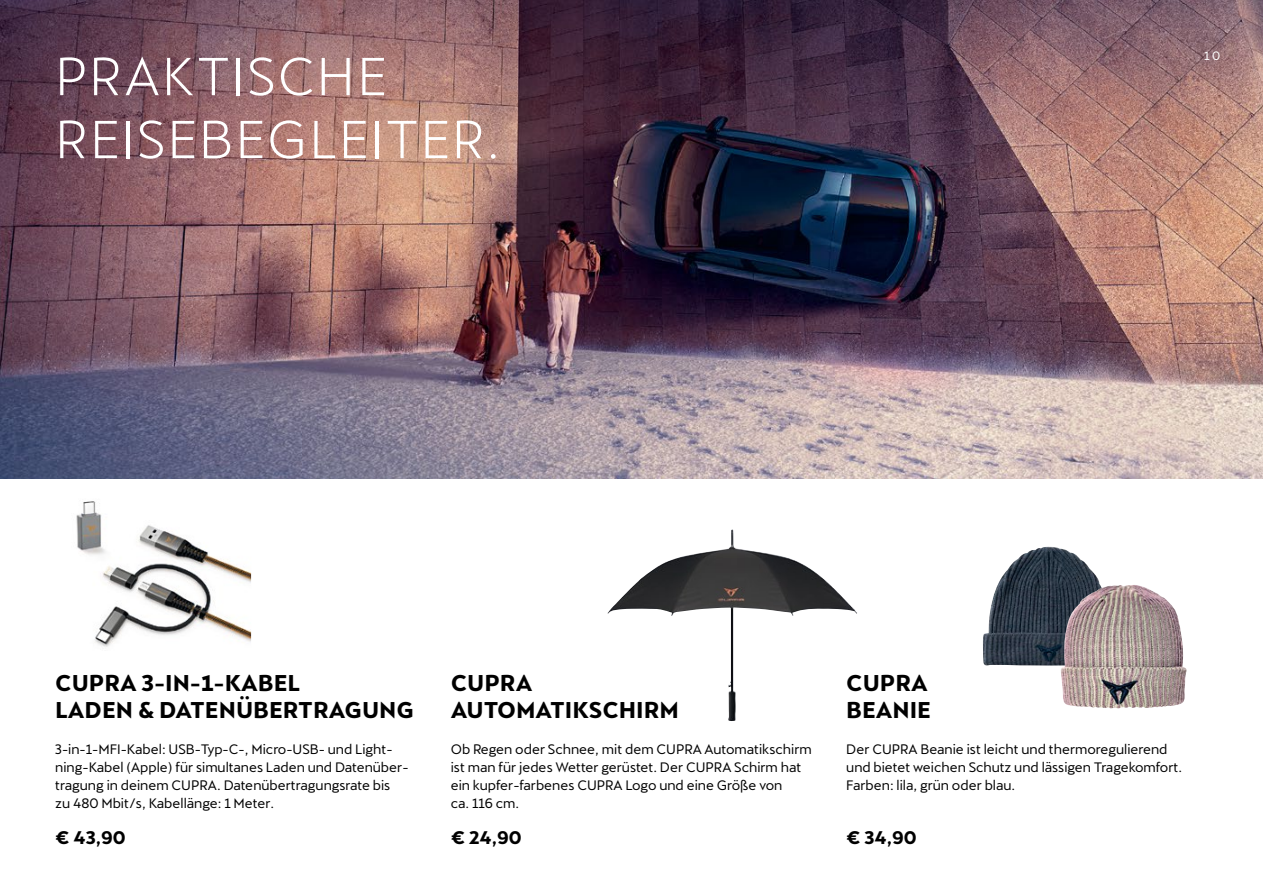
<style>
.page{position:relative;width:1263px;height:893px;background:#fff}
.page>*{position:absolute;margin:0;border:0;box-sizing:border-box;transform-origin:0 0}
.t1{font:52.5px/63px "Cupra Book 24";letter-spacing:.04em;color:#fff}
.t2{font:22.5px/27px "Cupra Bold 22";color:#000}
.t3{font:18px "Cupra Bold 22";color:#000}
.t4{font:13.5px/18px "Cupra Regular 23";color:#000}
.t5{font:12px "Cupra Regular 23";color:#fff}
</style>
<div class="page">
<img style="left:0;top:0;width:1263px;height:478px">
<img style="left:983px;top:547px;width:117px;height:119px">
<img style="left:1060px;top:584px;width:127px;height:125px">
<img style="left:607px;top:529px;width:250px;height:192px">
<img style="left:76px;top:501px;width:175px;height:146px">
<h1 class="t1" style="left:55px;top:36px;width:446px">PRAKTISCHE<br>REISEBEGLEITER.</h1>
<p class="t5" style="left:1204px;top:45px;width:18px">10</p>
<h2 class="t2" style="left:55px;top:670px;width:360px">CUPRA 3-IN-1-KABEL<br>LADEN &amp; DATENÜBERTRAGUNG</h2>
<p class="t4" style="left:55px;top:738px;width:355px">3-in-1-MFI-Kabel: USB-Typ-C-, Micro-USB- und Light&shy;ning-Kabel (Apple) für simultanes Laden und Datenüber&shy;tragung in deinem CUPRA. Datenübertragungsrate bis zu 480 Mbit/s, Kabellänge: 1 Meter.</p>
<h3 class="t3" style="left:55px;top:827px;width:72px">€ 43,90</h3>
<h2 class="t2" style="left:451px;top:670px;width:230px">CUPRA<br>AUTOMATIKSCHIRM</h2>
<p class="t4" style="left:451px;top:738px;width:362px">Ob Regen oder Schnee, mit dem CUPRA Automatikschirm ist man für jedes Wetter gerüstet. Der CUPRA Schirm hat ein kupfer-farbenes CUPRA Logo und eine Größe von<br>ca. 116 cm.</p>
<h3 class="t3" style="left:451px;top:827px;width:72px">€ 24,90</h3>
<h2 class="t2" style="left:846px;top:670px;width:86px">CUPRA<br>BEANIE</h2>
<p class="t4" style="left:846px;top:738px;width:337px">Der CUPRA Beanie ist leicht und thermoregulierend und bietet weichen Schutz und lässigen Tragekomfort.<br>Farben: lila, grün oder blau.</p>
<h3 class="t3" style="left:846px;top:827px;width:72px">€ 34,90</h3>
</div>
